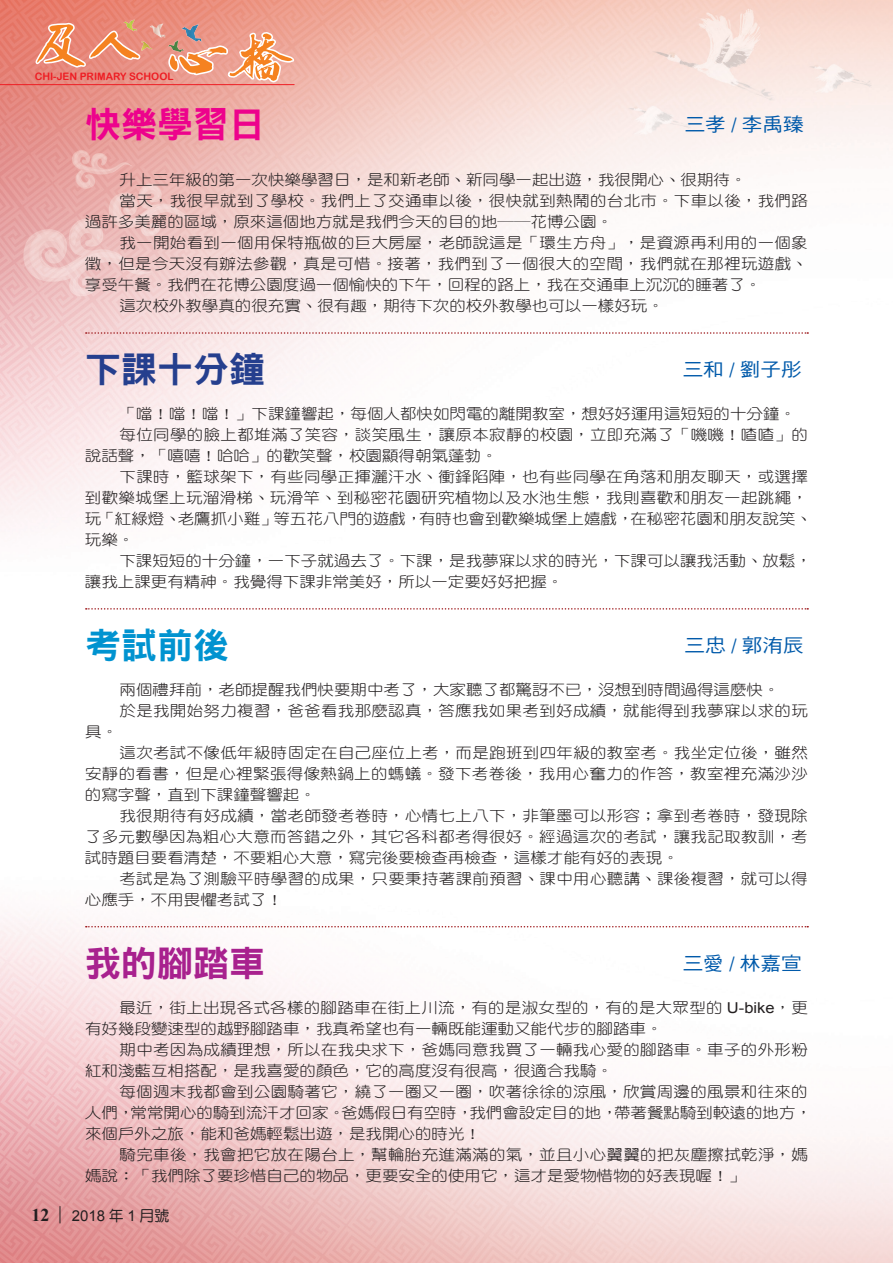
<style>
.page{position:relative;width:893px;height:1263px;background:#fff}
.page>*{position:absolute;margin:0;border:0;box-sizing:border-box;transform-origin:0 0}
.t1{font:36px "DF Hei Std W9";color:#ed028c}
.t2{font:36px "DF Hei Std W9";color:#253f8e}
.t3{font:36px "DF Hei Std W9";color:#a8218e}
.t4{font:36px "DF Hei Std W9";color:#0093d0}
.t5{font:18.75px "DF Hei Std W5";color:#015aaa;scale:1.1 1}
.t6{font:15px/21px "DF Yuan Std W3";color:#231f20;text-align:justify;scale:1.1 1}
.t7{font:15px/21px "DF Yuan Std W3";letter-spacing:.02em;color:#231f20;scale:1.1 1}
.t8{font:15px "Arial";color:#231f20}
.t9{font:10.2px "Arial Rounded MT Bold";color:#ee1d23}
.s1{font-family:"DF Biao Kai Shu Std W5"}
.s2{font-family:"Arial"}
.s3{font-family:"Times New Roman";font-weight:700;font-size:18px}
.s4{font-family:"DF Yuan Std W5"}
</style>
<div class="page">
<img style="left:0;top:0;width:893px;height:1263px">
<svg style="left:86px;top:926px;width:722px;height:1px"></svg>
<svg style="left:86px;top:608px;width:722px;height:2px"></svg>
<svg style="left:86px;top:332px;width:722px;height:2px"></svg>
<svg style="left:60px;top:1206px;width:1px;height:17px"></svg>
<img style="left:121px;top:18px;width:17px;height:4px">
<img style="left:153px;top:23px;width:14px;height:16px">
<svg style="left:34px;top:22px;width:119px;height:48px;background:#ec9579"></svg>
<svg style="left:167px;top:0;width:130px;height:111px;background:#eca28e"></svg>
<hr style="left:0;top:84px;width:294px;height:1px;background:#ee1d23">
<p class="t9" style="left:35px;top:70px;width:140px">CHI-JEN PRIMARY SCHOOL</p>
<h1 class="t1" style="left:85px;top:105px;width:181px">快樂學習日</h1>
<p class="t5" style="left:685px;top:114px;width:110px">三孝 / 李禹臻</p>
<p class="t6" style="left:120px;top:169px;width:571px">升上三年級的第一次快樂學習日<span class="s1">，</span>是和新老師<span class="s1">、</span>新同學一起出遊<span class="s1">，</span>我很開心<span class="s1">、</span>很期待<span class="s1">。</span></p>
<p class="t7" style="left:120px;top:190px;width:627px">當天<span class="s1">，</span>我很早就到了學校<span class="s1">。</span>我們上了交通車以後<span class="s1">，</span>很快就到熱鬧的台北市<span class="s1">。</span>下車以後<span class="s1">，</span>我們路</p>
<p class="t6" style="left:85px;top:211px;width:481px">過許多美麗的區域<span class="s1">，</span>原來這個地方就是我們今天的目的地──花博公園<span class="s1">。</span></p>
<p class="t7" style="left:119px;top:232px;width:627px">我一開始看到一個用保特瓶做的巨大房屋<span class="s1">，</span>老師說這是<span class="s1">「</span>環生方舟<span class="s1">」，</span>是資源再利用的一個象</p>
<p class="t7" style="left:85px;top:253px;width:659px">徵<span class="s1">，</span>但是今天沒有辦法參觀<span class="s1">，</span>真是可惜<span class="s1">。</span>接著<span class="s1">，</span>我們到了一個很大的空間<span class="s1">，</span>我們就在那裡玩遊戲<span class="s1">、</span></p>
<p class="t6" style="left:85px;top:274px;width:616px">享受午餐<span class="s1">。</span>我們在花博公園度過一個愉快的下午<span class="s1">，</span>回程的路上<span class="s1">，</span>我在交通車上沉沉的睡著了<span class="s1">。</span></p>
<p class="t6" style="left:119px;top:295px;width:496px">這次校外教學真的很充實<span class="s1">、</span>很有趣<span class="s1">，</span>期待下次的校外教學也可以一樣好玩<span class="s1">。</span></p>
<h1 class="t2" style="left:85px;top:349px;width:181px">下課十分鐘</h1>
<p class="t5" style="left:683px;top:359px;width:110px">三和 / 劉子彤</p>
<p class="t6" style="left:120px;top:403px;width:616px"><span class="s1">「</span>噹<span class="s1">！</span>噹<span class="s1">！</span>噹<span class="s1">！」</span>下課鐘響起<span class="s1">，</span>每個人都快如閃電的離開教室<span class="s1">，</span>想好好運用這短短的十分鐘<span class="s1">。</span></p>
<p class="t7" style="left:120px;top:424px;width:627px">每位同學的臉上都堆滿了笑容<span class="s1">，</span>談笑風生<span class="s1">，</span>讓原本寂靜的校園<span class="s1">，</span>立即充滿了<span class="s1">「</span>嘰嘰<span class="s1">！</span>喳喳<span class="s1">」</span>的</p>
<p class="t6" style="left:85px;top:445px;width:377px">說話聲<span class="s1">，「</span>嘻嘻<span class="s1">！</span>哈哈<span class="s1">」</span>的歡笑聲<span class="s1">，</span>校園顯得朝氣蓬勃<span class="s1">。</span></p>
<p class="t7" style="left:119px;top:466px;width:627px">下課時<span class="s1">，</span>籃球架下<span class="s1">，</span>有些同學正揮灑汗水<span class="s1">、</span>衝鋒陷陣<span class="s1">，</span>也有些同學在角落和朋友聊天<span class="s1">，</span>或選擇</p>
<p class="t7" style="left:85px;top:487px;width:659px">到歡樂城堡上玩溜滑梯<span class="s1">、</span>玩滑竿<span class="s1">、</span>到秘密花園研究植物以及水池生態<span class="s1">，</span>我則喜歡和朋友一起跳繩<span class="s1">，</span></p>
<p class="t6" style="left:85px;top:508px;width:662px">玩<span class="s1">「</span>紅綠燈<span class="s1">、</span>老鷹抓小雞<span class="s1">」</span>等五花八門的遊戲<span class="s1">，</span>有時也會到歡樂城堡上嬉戲<span class="s1">，</span>在秘密花園和朋友說笑<span class="s1">、</span></p>
<p class="t6" style="left:85px;top:529px;width:46px">玩樂<span class="s1">。</span></p>
<p class="t6" style="left:119px;top:550px;width:631px">下課短短的十分鐘<span class="s1">，</span>一下子就過去了<span class="s1">。</span>下課<span class="s1">，</span>是我夢寐以求的時光<span class="s1">，</span>下課可以讓我活動<span class="s1">、</span>放鬆<span class="s1">，</span></p>
<p class="t6" style="left:85px;top:571px;width:437px">讓我上課更有精神<span class="s1">。</span>我覺得下課非常美好<span class="s1">，</span>所以一定要好好把握<span class="s1">。</span></p>
<h1 class="t4" style="left:85px;top:625px;width:145px">考試前後</h1>
<p class="t5" style="left:685px;top:635px;width:110px">三忠 / 郭洧辰</p>
<p class="t7" style="left:120px;top:679px;width:627px">兩個禮拜前<span class="s1">，</span>老師提醒我們快要期中考了<span class="s1">，</span>大家聽了都驚訝不已<span class="s1">，</span>沒想到時間過得這麼快<span class="s1">。<br></span>於是我開始努力複習<span class="s1">，</span>爸爸看我那麼認真<span class="s1">，</span>答應我如果考到好成績<span class="s1">，</span>就能得到我夢寐以求的玩</p>
<p class="t6" style="left:85px;top:721px;width:31px">具<span class="s1">。</span></p>
<p class="t6" style="left:85px;top:742px;width:659px;text-indent:35px">這次考試不像低年級時固定在自己座位上考<span class="s1">，</span>而是跑班到四年級的教室考<span class="s1">。</span>我坐定位後<span class="s1">，</span>雖然安靜的看書<span class="s1">，</span>但是心裡緊張得像熱鍋上的螞蟻<span class="s1">。</span>發下考卷後<span class="s1">，</span>我用心奮力的作答<span class="s1">，</span>教室裡充滿沙沙的寫字聲<span class="s1">，</span>直到下課鐘聲響起<span class="s1">。</span></p>
<p class="t6" style="left:85px;top:805px;width:659px;text-indent:35px">我很期待有好成績<span class="s1">，</span>當老師發考卷時<span class="s1">，</span>心情七上八下<span class="s1">，</span>非筆墨可以形容<span class="s1">；</span>拿到考卷時<span class="s1">，</span>發現除了多元數學因為粗心大意而答錯之外<span class="s1">，</span>其它各科都考得很好<span class="s1">。</span>經過這次的考試<span class="s1">，</span>讓我記取教訓<span class="s1">，</span>考試時題目要看清楚<span class="s1">，</span>不要粗心大意<span class="s1">，</span>寫完後要檢查再檢查<span class="s1">，</span>這樣才能有好的表現<span class="s1">。</span></p>
<p class="t7" style="left:85px;top:868px;width:659px;text-indent:34px">考試是為了測驗平時學習的成果<span class="s1">，</span>只要秉持著課前預習<span class="s1">、</span>課中用心聽講<span class="s1">、</span>課後複習<span class="s1">，</span>就可以得心應手<span class="s1">，</span>不用畏懼考試了<span class="s1">！</span></p>
<h1 class="t3" style="left:85px;top:943px;width:181px">我的腳踏車</h1>
<p class="t5" style="left:683px;top:953px;width:110px">三愛 / 林嘉宣</p>
<p class="t6" style="left:85px;top:997px;width:659px;text-indent:35px">最近<span class="s1">，</span>街上出現各式各樣的腳踏車在街上川流<span class="s1">，</span>有的是淑女型的<span class="s1">，</span>有的是大眾型的 <span class="s2">U-bike</span><span class="s1">，</span>更有好幾段變速型的越野腳踏車<span class="s1">，</span>我真希望也有一輛既能運動又能代步的腳踏車<span class="s1">。</span></p>
<p class="t7" style="left:85px;top:1039px;width:659px;text-indent:35px">期中考因為成績理想<span class="s1">，</span>所以在我央求下<span class="s1">，</span>爸媽同意我買了一輛我心愛的腳踏車<span class="s1">。</span>車子的外形粉紅和淺藍互相搭配<span class="s1">，</span>是我喜愛的顏色<span class="s1">，</span>它的高度沒有很高<span class="s1">，</span>很適合我騎<span class="s1">。</span></p>
<p class="t6" style="left:85px;top:1081px;width:662px;text-align:left;text-indent:35px">每個週末我都會到公園騎著它<span class="s1">，</span>繞了一圈又一圈<span class="s1">，</span>吹著徐徐的涼風<span class="s1">，</span>欣賞周邊的風景和往來的人們<span class="s1">，</span>常常開心的騎到流汗才回家<span class="s1">。</span>爸媽假日有空時<span class="s1">，</span>我們會設定目的地<span class="s1">，</span>帶著餐點騎到較遠的地方<span class="s1">，</span>來個戶外之旅<span class="s1">，</span>能和爸媽輕鬆出遊<span class="s1">，</span>是我開心的時光<span class="s1">！</span></p>
<p class="t7" style="left:85px;top:1144px;width:659px;text-indent:35px">騎完車後<span class="s1">，</span>我會把它放在陽台上<span class="s1">，</span>幫輪胎充進滿滿的氣<span class="s1">，</span>並且小心翼翼的把灰塵擦拭乾淨<span class="s1">，</span>媽媽說<span class="s1">：「</span>我們除了要珍惜自己的物品<span class="s1">，</span>更要安全的使用它<span class="s1">，</span>這才是愛物惜物的好表現喔<span class="s1">！」</span></p>
<p class="t8" style="left:31px;top:1206px;width:140px"><span class="s3">12</span> 2018 <span class="s4">年</span> 1 <span class="s4">月號</span></p>
</div>
